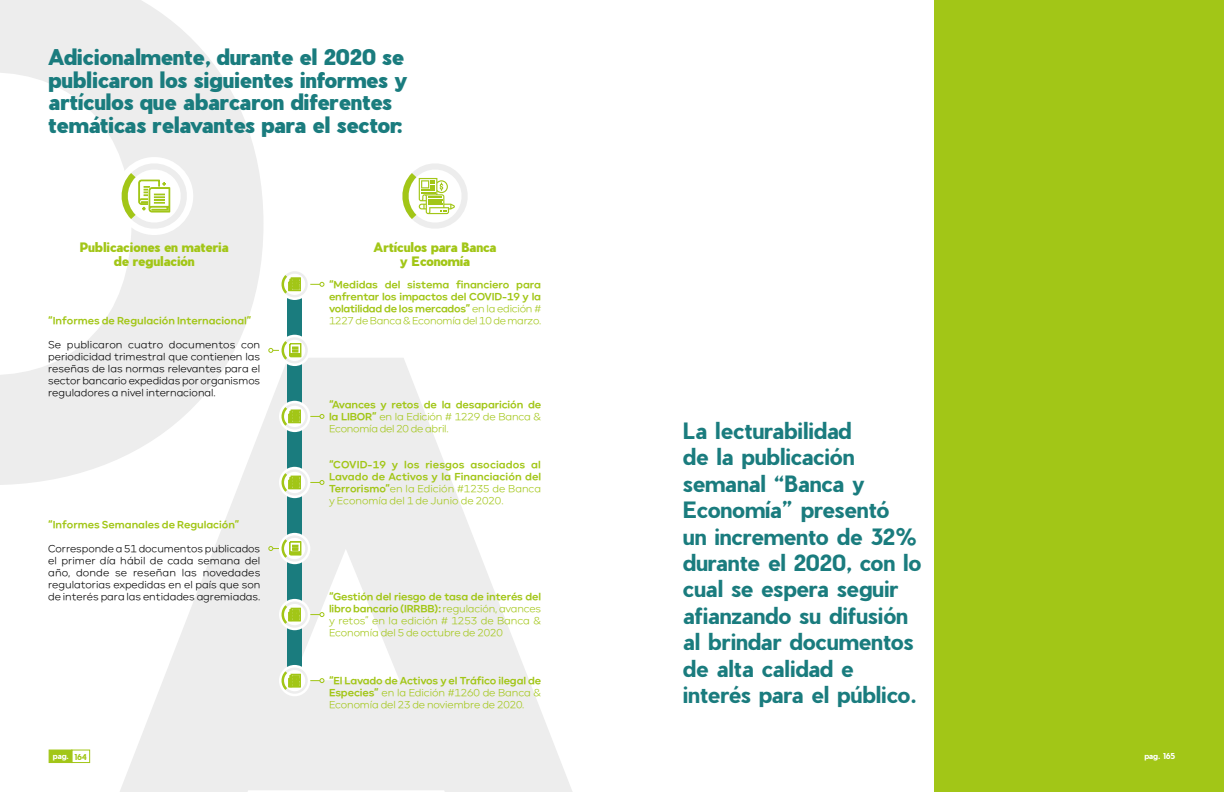
<style>
.page{position:relative;width:1224px;height:792px;background:#fff}
.page>*{position:absolute;margin:0;border:0;box-sizing:border-box;transform-origin:0 0}
.t1{font:700 22px/26.4px "Pier Sans";color:#1a7c7e}
.t2{font:900 21.3px/22.8px "Pier Sans";letter-spacing:-.005em;color:#1a7c7e}
.t3{font:900 12.7px/13.6px "Pier Sans";letter-spacing:-.005em;color:#a2c617;text-align:center}
.t4{font:300 10px/12px "Carmen Sans";color:#000;text-align:justify}
.t5{font:700 10px/12px "Carmen Sans";color:#a2c617;text-align:justify}
.t6{font:300 10px/12px "Carmen Sans";letter-spacing:-.01em;color:#a2c617;text-align:justify}
.t7{font:700 8px "Pier Sans";letter-spacing:-.02em;color:#fff}
.s1{color:#a2c617}
.s2{font-weight:300}
.s3{font-weight:700}
</style>
<div class="page">
<svg style="left:0;top:0;width:263px;height:485px;fill:#ededed"></svg>
<svg style="left:88px;top:358px;width:484px;height:434px;fill:#ededed"></svg>
<div style="left:49px;top:750px;width:23px;height:13px;background:#a2c617"></div>
<div style="left:71px;top:750px;width:19px;height:13px;border:1px solid #a2c617"></div>
<div style="left:934px;top:0;width:290px;height:792px;background:#a2c617"></div>
<div style="left:288px;top:283px;width:14px;height:398px;background:#1a7c7e"></div>
<div style="left:279px;top:401px;width:31px;height:31px;background:#fff;border-radius:50%"></div>
<div style="left:279px;top:467px;width:31px;height:31px;background:#fff;border-radius:50%"></div>
<div style="left:279px;top:599px;width:31px;height:31px;background:#fff;border-radius:50%"></div>
<div style="left:279px;top:665px;width:31px;height:31px;background:#fff;border-radius:50%"></div>
<div style="left:115px;top:157px;width:78px;height:78px;background:#fff;border-radius:50%"></div>
<svg style="left:113px;top:164px;width:82px;height:73px"></svg>
<div style="left:279px;top:335px;width:31px;height:31px;background:#fff;border-radius:50%"></div>
<svg style="left:268px;top:337px;width:43px;height:30px"></svg>
<svg style="left:279px;top:533px;width:31px;height:31px"></svg>
<svg style="left:268px;top:535px;width:43px;height:30px"></svg>
<svg style="left:402px;top:164px;width:66px;height:65px"></svg>
<svg style="left:281px;top:271px;width:43px;height:30px"></svg>
<svg style="left:278px;top:403px;width:46px;height:30px"></svg>
<svg style="left:278px;top:469px;width:46px;height:30px"></svg>
<svg style="left:278px;top:602px;width:46px;height:29px"></svg>
<svg style="left:278px;top:668px;width:46px;height:29px"></svg>
<h2 class="t2" style="left:48px;top:45px;width:361px">Adicionalmente, durante el 2020 se publicaron los siguientes informes y artículos que abarcaron diferentes temáticas relavantes para el sector:</h2>
<p class="t3" style="left:80px;top:240px;width:151px">Publicaciones en materia de regulación</p>
<p class="t5" style="left:48px;top:314px;width:205px">“Informes de Regulación Internacional”</p>
<p class="t4" style="left:48px;top:339px;width:214px">Se publicaron cuatro documentos con periodicidad trimestral que contienen las reseñas de las normas relevantes para el sector bancario expedidas por organismos reguladores a nivel internacional.</p>
<p class="t5" style="left:48px;top:518px;width:193px">“Informes Semanales de Regulación”</p>
<p class="t4" style="left:48px;top:543px;width:214px">Corresponde a 51 documentos publicados el primer día hábil de cada semana del año, donde se reseñan las novedades regulatorias expedidas en el país que son de interés para las entidades agremiadas.</p>
<p class="t7" style="left:53px;top:750px;width:36px">pag. <span class="s1">164</span></p>
<p class="t3" style="left:374px;top:240px;width:125px">Artículos para Banca y Economía</p>
<p class="t5" style="left:329px;top:278px;width:214px">“Medidas del sistema financiero para enfrentar los impactos del COVID-19 y la volatilidad de los mercados” <span class="s2">en la edición # 1227 de Banca &amp; Economía del 10 de marzo.</span></p>
<p class="t6" style="left:329px;top:399px;width:214px"><span class="s3">“Avances y retos de la desaparición de la LIBOR”</span> en la Edición # 1229 de Banca &amp; Economía del 20 de abril.</p>
<p class="t5" style="left:329px;top:458px;width:214px">“COVID-19 y los riesgos asociados al Lavado de Activos y la Financiación del Terrorismo”<span class="s2">en la Edición #1235 de Banca y Economía del 1 de Junio de 2020.</span></p>
<p class="t6" style="left:329px;top:591px;width:214px"><span class="s3">“Gestión del riesgo de tasa de interés del libro bancario (IRRBB):</span> regulación, avances y retos” en la edición # 1253 de Banca &amp; Economía del 5 de octubre de 2020</p>
<p class="t6" style="left:329px;top:675px;width:214px"><span class="s3">“El Lavado de Activos y el Tráfico ilegal de Especies”</span> en la Edición #1260 de Banca &amp; Economía del 23 de noviembre de 2020.</p>
<h1 class="t1" style="left:683px;top:417px;width:240px">La lecturabilidad<br>de la publicación semanal “Banca y<br>Economía” presentó<br>un incremento de 32% durante el 2020, con lo cual se espera seguir afianzando su difusión al brindar documentos de alta calidad e interés para el público.</h1>
<p class="t7" style="left:1144px;top:750px;width:32px">pag. 165</p>
</div>
